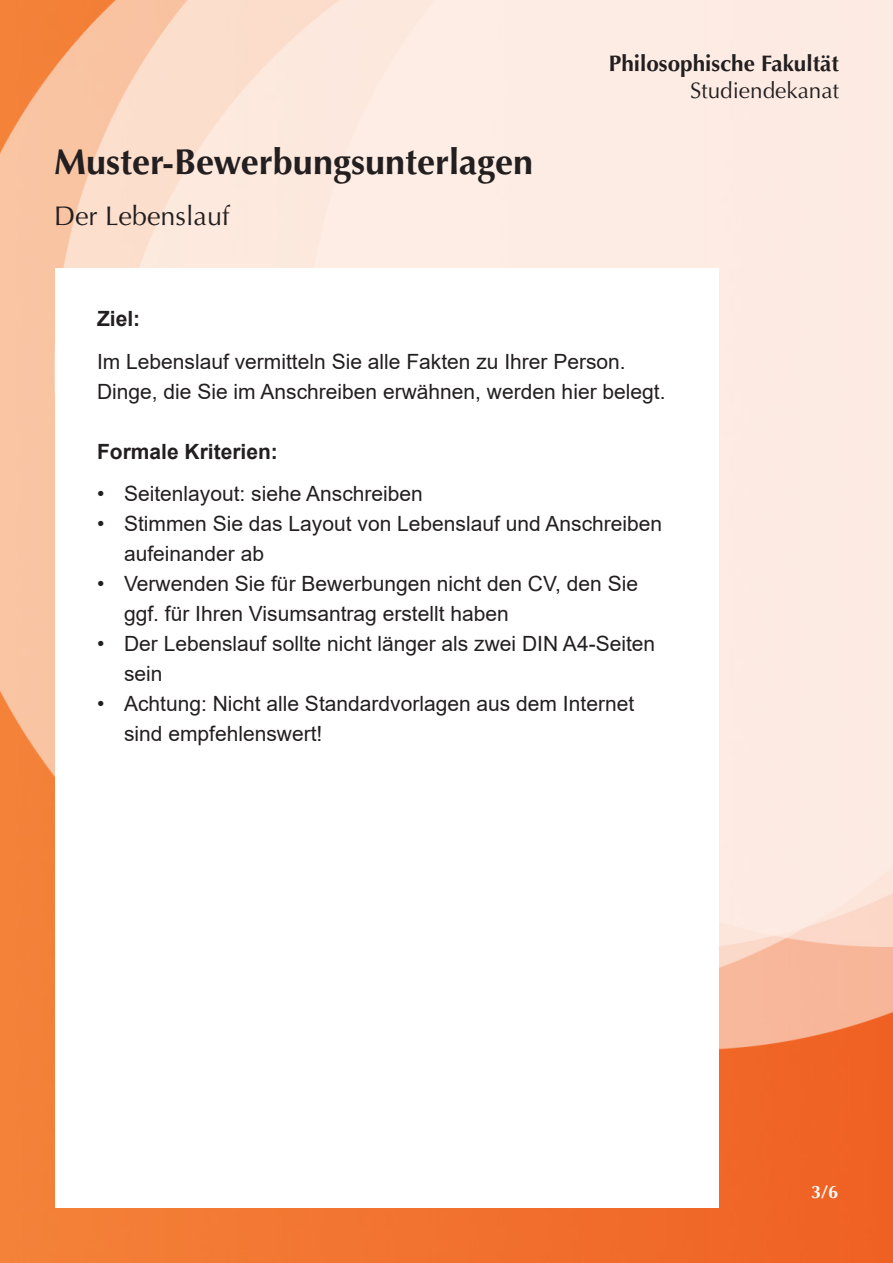
<style>
.page{position:relative;width:893px;height:1263px;background:#fff}
.page>*{position:absolute;margin:0;border:0;box-sizing:border-box;transform-origin:0 0}
.t1{font:700 36px "Optima LT Pro";color:#231f20}
.t2{font:27px "Optima LT Pro";color:#231f20}
.t3{font:700 22.5px "Optima LT Pro";color:#231f20}
.t4{font:22.5px "Optima LT Pro";color:#231f20}
.t5{font:21px/30px "Arial";color:#231f20}
.t6{font:700 21px "Arial";color:#231f20}
.t7{font:700 18px "Optima LT Pro";color:#fff}
</style>
<div class="page">
<img style="left:0;top:0;width:893px;height:1263px">
<div style="left:55px;top:269px;width:664px;height:939px;background:#fff"></div>
<p class="t1" style="left:54px;top:139px;width:481px">Muster-Bewerbungsunterlagen</p>
<p class="t2" style="left:54px;top:199px;width:177px">Der Lebenslauf</p>
<p class="t3" style="left:609px;top:48px;width:232px">Philosophische Fakultät</p>
<p class="t4" style="left:690px;top:76px;width:150px">Studiendekanat</p>
<p class="t6" style="left:97px;top:304px;width:45px">Ziel:</p>
<p class="t5" style="left:97px;top:346px;width:570px">Im Lebenslauf vermitteln Sie alle Fakten zu Ihrer Person.<br>Dinge, die Sie im Anschreiben erwähnen, werden hier belegt.</p>
<p class="t6" style="left:97px;top:436px;width:182px">Formale Kriterien:</p>
<p class="t5" style="left:97px;top:479px;width:327px">• Seitenlayout: siehe Anschreiben</p>
<p class="t5" style="left:124px;top:509px;width:540px;text-indent:-27px">• Stimmen Sie das Layout von Lebenslauf und Anschreiben aufeinander ab</p>
<p class="t5" style="left:124px;top:569px;width:516px;text-indent:-27px">• Verwenden Sie für Bewerbungen nicht den CV, den Sie ggf. für Ihren Visumsantrag erstellt haben</p>
<p class="t5" style="left:124px;top:629px;width:533px;text-indent:-27px">• Der Lebenslauf sollte nicht länger als zwei DIN A4-Seiten sein</p>
<p class="t5" style="left:124px;top:689px;width:512px;text-indent:-27px">• Achtung: Nicht alle Standardvorlagen aus dem Internet sind empfehlenswert!</p>
<p class="t7" style="left:811px;top:1180px;width:29px">3/6</p>
</div>
